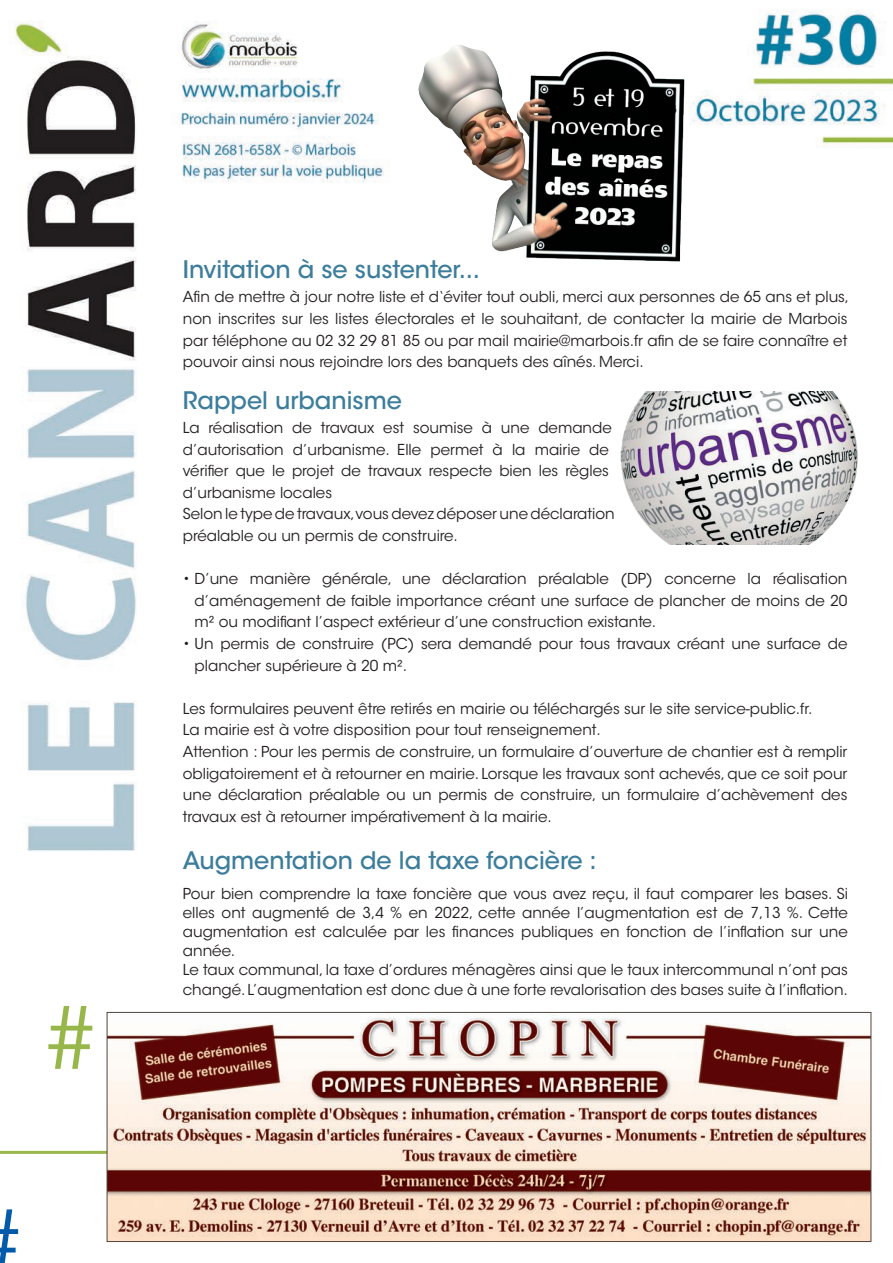
<style>
.page{position:relative;width:893px;height:1263px;background:#fff}
.page>*{position:absolute;margin:0;border:0;box-sizing:border-box;transform-origin:0 0}
.t1{font:300 90px "Frutiger LT Std";color:#97b74a}
.t2{font:500 24px "ITC Avant Garde Std";color:#3c7d9c}
.t3{font:15px/21.6px "ITC Avant Garde Std";color:#231f20;text-align:justify}
</style>
<div class="page">
<img style="left:0;top:10px;width:893px;height:1232px">
<hr style="left:0;top:1151px;width:132px;height:3px;background:#97b74a">
<img style="left:109px;top:1014px;width:760px;height:226px">
<div style="left:107px;top:1012px;width:764px;height:230px;border:1px solid #53443e"></div>
<img style="left:612px;top:391px;width:251px;height:154px">
<img style="left:418px;top:15px;width:267px;height:267px">
<p class="t1" style="left:45px;top:987px;width:52px">#</p>
<p class="t2" style="left:183px;top:255px;width:299px">Invitation à se sustenter...</p>
<p class="t3" style="left:183px;top:286px;width:668px">Afin de mettre à jour notre liste et d‘éviter tout oubli, merci aux personnes de 65 ans et plus, non inscrites sur les listes électorales et le souhaitant, de contacter la mairie de Marbois par téléphone au 02 32 29 81 85 ou par mail mairie@marbois.fr afin de se faire connaître et pouvoir ainsi nous rejoindre lors des banquets des aînés. Merci.</p>
<p class="t2" style="left:183px;top:385px;width:221px">Rappel urbanisme</p>
<p class="t3" style="left:183px;top:417px;width:431px;text-align:left">La réalisation de travaux est soumise à une demande d’autorisation d’urbanisme. Elle permet à la mairie de vérifier que le projet de travaux respecte bien les règles d’urbanisme locales</p>
<p class="t3" style="left:183px;top:503px;width:433px">Selon le type de travaux,vous devez déposer une déclaration préalable ou un permis de construire.</p>
<p class="t3" style="left:195px;top:568px;width:654px;text-indent:-12px">• D’une manière générale, une déclaration préalable (DP) concerne la réalisation d’aménagement de faible importance créant une surface de plancher de moins de 20 m² ou modifiant l’aspect extérieur d’une construction existante.</p>
<p class="t3" style="left:195px;top:633px;width:654px;text-indent:-12px">• Un permis de construire (PC) sera demandé pour tous travaux créant une surface de plancher supérieure à 20 m².</p>
<p class="t3" style="left:183px;top:698px;width:631px">Les formulaires peuvent être retirés en mairie ou téléchargés sur le site service-public.fr.</p>
<p class="t3" style="left:183px;top:719px;width:420px">La mairie est à votre disposition pour tout renseignement.</p>
<p class="t3" style="left:183px;top:741px;width:666px">Attention : Pour les permis de construire, un formulaire d’ouverture de chantier est à remplir obligatoirement et à retourner en mairie. Lorsque les travaux sont achevés, que ce soit pour une déclaration préalable ou un permis de construire, un formulaire d’achèvement des travaux est à retourner impérativement à la mairie.</p>
<p class="t2" style="left:183px;top:846px;width:415px">Augmentation de la taxe foncière :</p>
<p class="t3" style="left:183px;top:884px;width:667px;line-height:19.2px">Pour bien comprendre la taxe foncière que vous avez reçu, il faut comparer les bases. Si elles ont augmenté de 3,4 % en 2022, cette année l’augmentation est de 7,13 %. Cette augmentation est calculée par les finances publiques en fonction de l’inflation sur une année.</p>
<p class="t3" style="left:183px;top:960px;width:667px;line-height:19.2px">Le taux communal, la taxe d’ordures ménagères ainsi que le taux intercommunal n’ont pas changé. L’augmentation est donc due à une forte revalorisation des bases suite à l’inflation.</p>
</div>
